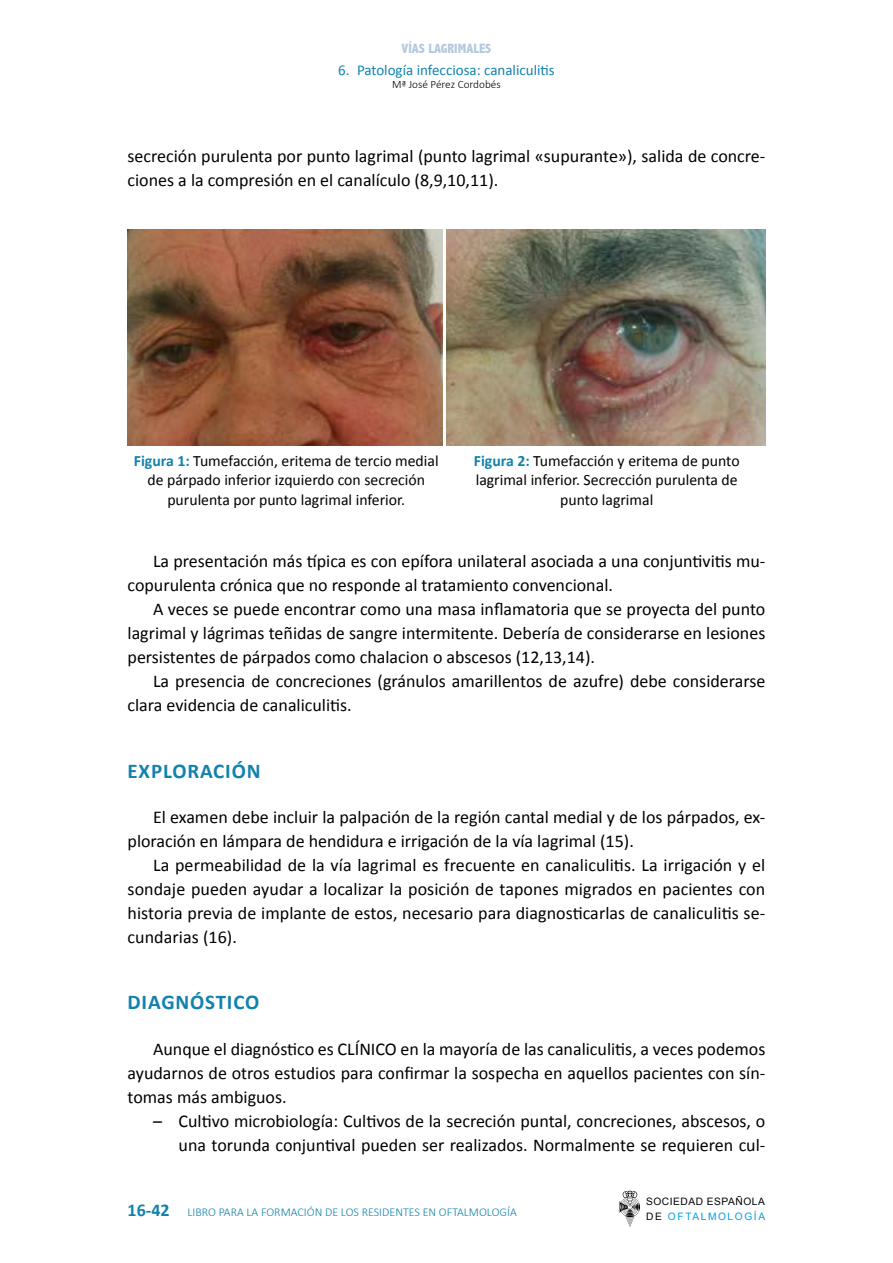
<style>
.page{position:relative;width:893px;height:1263px;background:#fff}
.page>*{position:absolute;margin:0;border:0;box-sizing:border-box;transform-origin:0 0}
.t1{font:700 21px "Calibri";letter-spacing:.04em;color:#1182ad}
.t2{font:18px/24px "Calibri";color:#000}
.t3{font:15.75px/19.5px "Calibri";color:#000;text-align:center}
.t4{font:15px "Calibri";color:#1182ad}
.t5{font:800 condensed 13.5px "Abadi";color:#b5c9de}
.t6{font:300 12px "Calibri";color:#1182ad}
.t7{font:300 11.25px "Calibri";color:#000}
.t8{font:10.2px/14.1px "Arial";letter-spacing:.05em;color:#000}
.s1{font-weight:700;color:#1182ad}
.s2{font-weight:700;font-size:18px}
.s3{color:#009fe3}
</style>
<div class="page">
<svg style="left:619px;top:1191px;width:21px;height:36px"></svg>
<img style="left:128px;top:229px;width:314px;height:216px">
<img style="left:446px;top:229px;width:319px;height:216px">
<p class="t5" style="left:401px;top:40px;width:92px">VÍAS LAGRIMALES</p>
<p class="t4" style="left:338px;top:61px;width:218px">6. Patología infecciosa: canaliculitis</p>
<p class="t7" style="left:392px;top:78px;width:110px">Mª José Pérez Cordobés</p>
<p class="t2" style="left:128px;top:143px;width:639px">secreción purulenta por punto lagrimal (punto lagrimal «supurante»), salida de concre&shy;ciones a la compresión en el canalículo (8,9,10,11).</p>
<p class="t3" style="left:134px;top:450px;width:306px"><span class="s1">Figura 1:</span> Tumefacción, eritema de tercio medial de párpado inferior izquierdo con secreción purulenta por punto lagrimal inferior.</p>
<p class="t3" style="left:474px;top:450px;width:267px"><span class="s1">Figura 2:</span> Tumefacción y eritema de punto lagrimal inferior. Secrección purulenta de punto lagrimal</p>
<p class="t2" style="left:128px;top:548px;width:639px;text-indent:26px">La presentación más típica es con epífora unilateral asociada a una conjuntivitis mu&shy;copurulenta crónica que no responde al tratamiento convencional.</p>
<p class="t2" style="left:128px;top:596px;width:639px;text-align:justify;text-indent:26px">A veces se puede encontrar como una masa inflamatoria que se proyecta del punto lagrimal y lágrimas teñidas de sangre intermitente. Debería de considerarse en lesiones persistentes de párpados como chalacion o abscesos (12,13,14).</p>
<p class="t2" style="left:128px;top:668px;width:639px;text-indent:26px">La presencia de concreciones (gránulos amarillentos de azufre) debe considerarse clara evidencia de canaliculitis.</p>
<p class="t1" style="left:128px;top:758px;width:134px">EXPLORACIÓN</p>
<p class="t2" style="left:128px;top:804px;width:639px;text-indent:26px">El examen debe incluir la palpación de la región cantal medial y de los párpados, ex&shy;ploración en lámpara de hendidura e irrigación de la vía lagrimal (15).</p>
<p class="t2" style="left:128px;top:852px;width:639px;text-align:justify;text-indent:26px">La permeabilidad de la vía lagrimal es frecuente en canaliculitis. La irrigación y el sondaje pueden ayudar a localizar la posición de tapones migrados en pacientes con historia previa de implante de estos, necesario para diagnosticarlas de canaliculitis se&shy;cundarias (16).</p>
<p class="t1" style="left:128px;top:989px;width:133px">DIAGNÓSTICO</p>
<p class="t2" style="left:128px;top:1036px;width:639px;text-align:justify;text-indent:26px">Aunque el diagnóstico es CLÍNICO en la mayoría de las canaliculitis, a veces podemos ayudarnos de otros estudios para confirmar la sospecha en aquellos pacientes con sín&shy;tomas más ambiguos.</p>
<p class="t2" style="left:153px;top:1108px;width:614px;text-align:right">– Cultivo microbiología: Cultivos de la secreción puntal, concreciones, abscesos, o una torunda conjuntival pueden ser realizados. Normalmente se requieren cul-</p>
<p class="t6" style="left:128px;top:1204px;width:391px"><span class="s2">16-42</span> LIBRO PARA LA FORMACIÓN DE LOS RESIDENTES EN OFTALMOLOGÍA</p>
<p class="t8" style="left:646px;top:1195px;width:120px">SOCIEDAD ESPAÑOLA<br>DE <span class="s3">OFTALMOLOGÍA</span></p>
</div>
